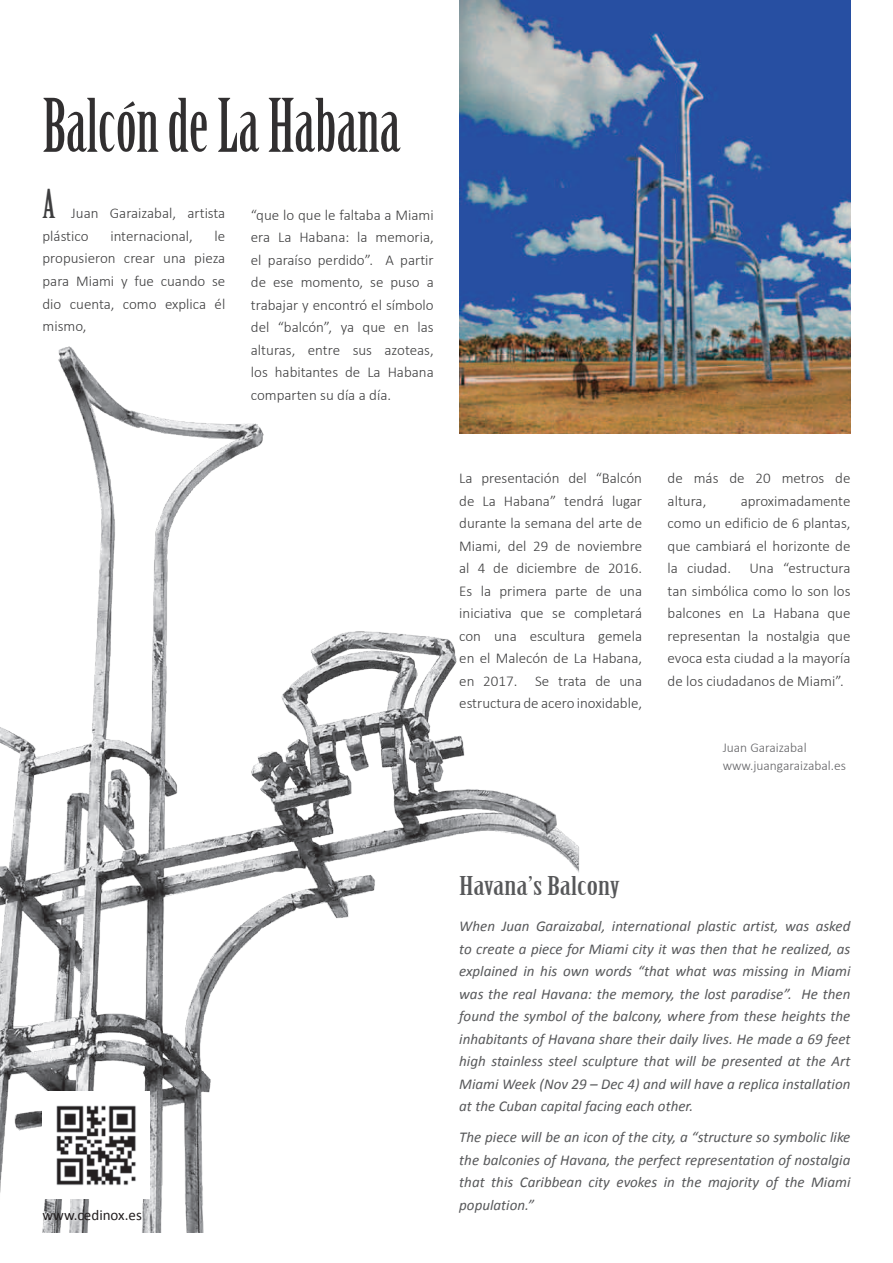
<style>
.page{position:relative;width:893px;height:1263px;background:#fff}
.page>*{position:absolute;margin:0;border:0;box-sizing:border-box;transform-origin:0 0}
.t1{font:72px "Birch Std";color:#312f30}
.t2{font:39px "Birch Std";color:#3e3e3f}
.t3{font:25.35px "Birch Std";color:#57585a;scale:1.54 1}
.t4{font:300 15px/22.5px "Calibri";color:#3e3e3f;text-align:justify}
.t5{font:italic 15px/22.5px "Calibri";color:#57585a;text-align:justify}
.t6{font:15px "Calibri";color:#231f20}
.t7{font:300 13.5px/18px "Calibri";color:#636366}
</style>
<div class="page">
<img style="left:0;top:346px;width:579px;height:886px">
<img style="left:43px;top:1092px;width:106px;height:106px">
<img style="left:459px;top:0;width:391px;height:434px">
<h1 class="t1" style="left:43px;top:85px;width:359px">Balcón de La Habana</h1>
<h2 class="t2" style="left:43px;top:182px;width:14px">A</h2>
<p class="t4" style="left:43px;top:202px;width:184px;text-indent:29px">Juan Garaizabal, artista plástico</p>
<p class="t4" style="left:251px;top:203px;width:184px">“que lo que le faltaba a Miami era La Habana: la memoria, el paraíso perdido”. A partir de ese momento, se puso a trabajar y encontró el símbolo del “balcón”, ya que en las alturas, entre sus azoteas, los habitantes de La Habana comparten su día a día.</p>
<p class="t4" style="left:43px;top:225px;width:184px;text-indent:172px">le propusieron crear una pieza para Miami y fue cuando se dio cuenta, como explica él mismo,</p>
<p class="t4" style="left:110px;top:225px;width:84px">internacional,</p>
<p class="t4" style="left:459px;top:467px;width:184px">La presentación del “Balcón de La Habana” tendrá lugar durante la semana del arte de Miami, del 29 de noviembre al 4 de diciembre de 2016.<br>Es la primera parte de una iniciativa que se completará con una escultura gemela en el Malecón de La Habana, en 2017. Se trata de una estructura de acero inoxidable,</p>
<p class="t4" style="left:668px;top:467px;width:184px">de más de 20 metros de altura,</p>
<p class="t4" style="left:668px;top:489px;width:184px;text-indent:73px">aproximadamente como un edificio de 6 plantas, que cambiará el horizonte de la ciudad. Una “estructura tan simbólica como lo son los balcones en La Habana que representan la nostalgia que evoca esta ciudad a la mayoría de los ciudadanos de Miami”.</p>
<p class="t7" style="left:723px;top:738px;width:125px">Juan Garaizabal www.juangaraizabal.es</p>
<p class="t6" style="left:43px;top:1206px;width:101px">www.cedinox.es</p>
<h3 class="t3" style="left:459px;top:871px;width:106px">Havana’s Balcony</h3>
<p class="t5" style="left:459px;top:914px;width:393px">When Juan Garaizabal, international plastic artist, was asked to create a piece for Miami city it was then that he realized, as explained in his own words “that what was missing in Miami was the real Havana: the memory, the lost paradise”. He then found the symbol of the balcony, where from these heights the inhabitants of Havana share their daily lives. He made a 69 feet high stainless steel sculpture that will be presented at the Art Miami Week (Nov 29 – Dec 4) and will have a replica installation at the Cuban capital facing each other.</p>
<p class="t5" style="left:459px;top:1125px;width:393px">The piece will be an icon of the city, a “structure so symbolic like the balconies of Havana, the perfect representation of nostalgia that this Caribbean city evokes in the majority of the Miami population.”</p>
</div>
